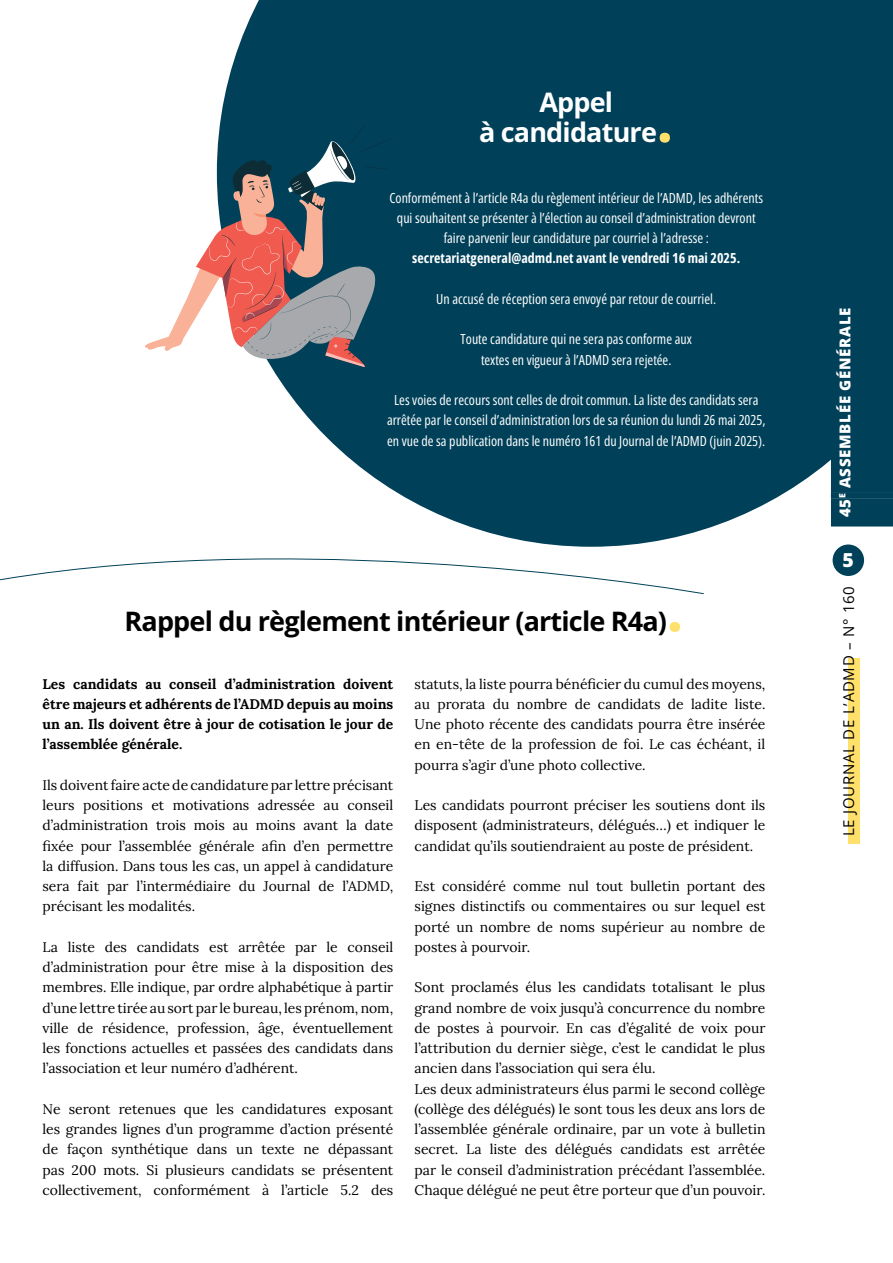
<style>
.page{position:relative;width:893px;height:1263px;background:#fff}
.page>*{position:absolute;margin:0;border:0;box-sizing:border-box;transform-origin:0 0}
.Titre_2{font:700 60px "Open Sans";color:#ffe06a}
.Titre_2-2{font:700 27px "Open Sans";letter-spacing:-.03em;color:#000}
.Titre_2-3{font:700 27px/30px "Open Sans";letter-spacing:-.03em;color:#fff}
.t1{font:800 19.35px "Open Sans";color:#fff}
.t2{font:15px "Open Sans";letter-spacing:.05em;color:#000}
.t3{font:800 15px "Open Sans";letter-spacing:.05em;color:#fff}
.Texte_courant{font:13.95px/20.2px "Lora";color:#000;text-align:justify}
.Texte_courant_Fer{font:13.95px/20.2px "Open Sans Condensed";color:#fff;text-align:center}
.Texte_courant-2{font:700 13.95px/20.2px "Lora";color:#000;text-align:justify}
.s1{font-weight:700}
</style>
<div class="page">
<svg style="left:0;top:558px;width:704px;height:36px"></svg>
<svg style="left:220px;top:0;width:673px;height:547px;background:#1d566c"></svg>
<svg style="left:145px;top:121px;width:248px;height:246px"></svg>
<div style="left:848px;top:658px;width:12px;height:186px;background:#ffe06a"></div>
<div style="left:833px;top:544px;width:31px;height:32px;background:#004159;border-radius:50%"></div>
<div style="left:831px;top:498px;width:62px;height:28px;background:#004159"></div>
<div style="left:831px;top:493px;width:62px;height:5px;background:#004159"></div>
<div style="left:831px;top:297px;width:62px;height:196px;background:#004159"></div>
<p class="Titre_2-3" style="left:479px;top:86px;width:179px;text-indent:60px">Appel<br>à candidature</p>
<p class="Titre_2" style="left:656px;top:78px;width:19px">.</p>
<p class="Texte_courant_Fer" style="left:389px;top:187px;width:375px">Conformément à l’article R4a du règlement intérieur de l’ADMD, les adhérents qui souhaitent se présenter à l’élection au conseil d’administration devront faire parvenir leur candidature par courriel à l’adresse : <span class="s1">secretariatgeneral@admd.net avant le vendredi 16 mai 2025.</span></p>
<p class="Texte_courant_Fer" style="left:436px;top:288px;width:281px">Un accusé de réception sera envoyé par retour de courriel.</p>
<p class="Texte_courant_Fer" style="left:461px;top:329px;width:233px">Toute candidature qui ne sera pas conforme aux textes en vigueur à l’ADMD sera rejetée.</p>
<p class="Texte_courant_Fer" style="left:387px;top:389px;width:380px">Les voies de recours sont celles de droit commun. La liste des candidats sera arrêtée par le conseil d’administration lors de sa réunion du lundi 26 mai 2025, en vue de sa publication dans le numéro 161 du Journal de l’ADMD (juin 2025).</p>
<p class="Titre_2-2" style="left:125px;top:602px;width:544px">Rappel du règlement intérieur (article R4a)</p>
<p class="Titre_2" style="left:666px;top:567px;width:19px">.</p>
<p class="Texte_courant-2" style="left:43px;top:672px;width:352px">Les candidats au conseil d’administration doivent être majeurs et adhérents de l’ADMD depuis au moins un an. Ils doivent être à jour de cotisation le jour de l’assemblée générale.</p>
<p class="Texte_courant" style="left:43px;top:774px;width:352px">Ils doivent faire acte de candidature par lettre précisant leurs positions et motivations adressée au conseil d’administration trois mois au moins avant la date fixée pour l’assemblée générale afin d’en permettre la diffusion. Dans tous les cas, un appel à candidature sera fait par l’intermédiaire du Journal de l’ADMD, précisant les modalités.</p>
<p class="Texte_courant" style="left:43px;top:936px;width:352px">La liste des candidats est arrêtée par le conseil d’administration pour être mise à la disposition des membres. Elle indique, par ordre alphabétique à partir d’une lettre tirée au sort par le bureau, les prénom, nom, ville de résidence, profession, âge, éventuellement les fonctions actuelles et passées des candidats dans l’association et leur numéro d’adhérent.</p>
<p class="Texte_courant" style="left:43px;top:1098px;width:352px">Ne seront retenues que les candidatures exposant les grandes lignes d’un programme d’action présenté de façon synthétique dans un texte ne dépassant pas 200 mots. Si plusieurs candidats se présentent collectivement, conformément à l’article 5.2 des</p>
<p class="Texte_courant" style="left:415px;top:672px;width:352px">statuts, la liste pourra bénéficier du cumul des moyens, au prorata du nombre de candidats de ladite liste.<br>Une photo récente des candidats pourra être insérée en en-tête de la profession de foi. Le cas échéant, il pourra s’agir d’une photo collective.</p>
<p class="Texte_courant" style="left:415px;top:794px;width:352px">Les candidats pourront préciser les soutiens dont ils disposent (administrateurs, délégués…) et indiquer le candidat qu’ils soutiendraient au poste de président.</p>
<p class="Texte_courant" style="left:415px;top:875px;width:352px">Est considéré comme nul tout bulletin portant des signes distinctifs ou commentaires ou sur lequel est porté un nombre de noms supérieur au nombre de postes à pourvoir.</p>
<p class="Texte_courant" style="left:415px;top:976px;width:352px">Sont proclamés élus les candidats totalisant le plus grand nombre de voix jusqu’à concurrence du nombre de postes à pourvoir. En cas d’égalité de voix pour l’attribution du dernier siège, c’est le candidat le plus ancien dans l’association qui sera élu.</p>
<p class="Texte_courant" style="left:415px;top:1077px;width:352px">Les deux administrateurs élus parmi le second collège (collège des délégués) le sont tous les deux ans lors de l’assemblée générale ordinaire, par un vote à bulletin secret. La liste des délégués candidats est arrêtée par le conseil d’administration précédant l’assemblée.<br>Chaque délégué ne peut être porteur que d’un pouvoir.</p>
<p class="t3" style="left:834px;top:517px;width:211px;rotate:-90deg">45<sup>E</sup> ASSEMBLÉE GÉNÉRALE</p>
<h3 class="t1" style="left:843px;top:545px;width:13px">5</h3>
<p class="t2" style="left:838px;top:836px;width:252px;rotate:-90deg">LE JOURNAL DE L’ADMD – N° 160</p>
</div>
